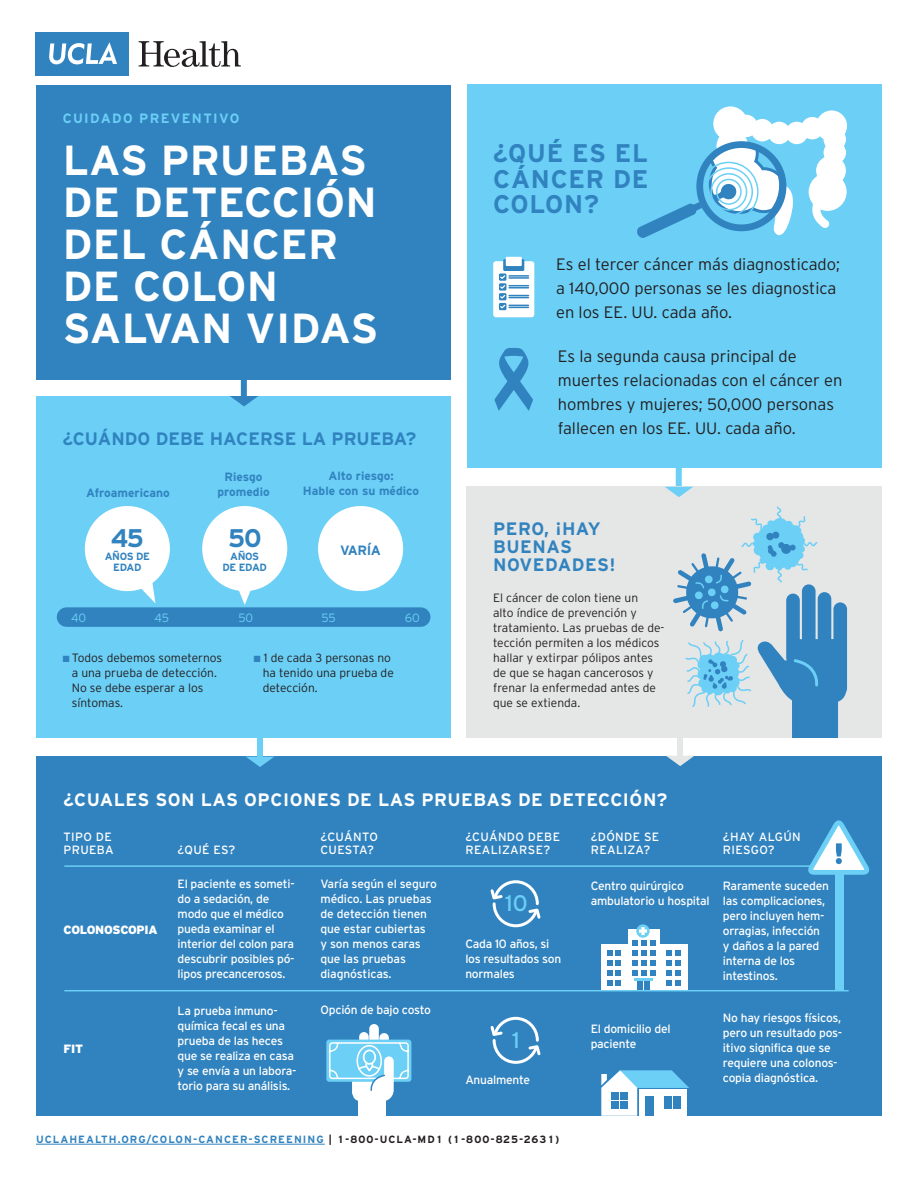
<style>
.page{position:relative;width:918px;height:1188px;background:#fff}
.page>*{position:absolute;margin:0;border:0;box-sizing:border-box;transform-origin:0 0}
.INFOGRAPHIC_HEDER{font:700 42px/42px "Interstate";letter-spacing:.01em;color:#fff}
.BODY_NO_INDENT{font:700 25.5px/25.5px "Interstate";letter-spacing:.03em;color:#3183bf;text-align:justify}
.INFOGRAPHIC_HEDER-2{font:700 25.5px "Interstate";color:#3183bf}
.SUBHED_QA{font:22.5px "Interstate";color:#6bcff6}
.INFOGRAPHIC_HEDER-3{font:700 18px "Interstate";letter-spacing:.03em;color:#fff}
.Infobox_Body{font:700 18px "Interstate";color:#3183bf}
.INFOGRAPHIC_HEDER-4{font:700 18px/18px "Interstate";letter-spacing:.03em;color:#3183bf}
.BODY_NO_INDENT-2{font:300 16.5px/24px "Interstate";color:#231f20}
.INFOGRAPHIC_HEDER-5{font:700 13.5px "Interstate";letter-spacing:.1em;color:#6bcff6}
.INFOGRAPHIC_HEDER-6{font:700 13.5px "Interstate";letter-spacing:-.03em;color:#3183bf}
.Infobox_Body-2{font:12px/15px "Interstate";letter-spacing:-.02em;color:#fff}
.BODY_NO_INDENT-3{font:300 12px/15px "Interstate";color:#231f20}
.Infobox_Body-3{font:700 12px/15px "Interstate";color:#3183bf;text-align:center}
.INFOGRAPHIC_HEDER-7{font:12px/13.5px "Interstate";letter-spacing:.03em;color:#fff}
.Infobox_Body-4{font:12px/13.5px "Interstate";letter-spacing:.03em;color:#fff}
.SUBHED_QA-2{font:900 12px "Interstate";letter-spacing:-.02em;color:#fff}
.Infobox_Body-5{font:300 12px "Interstate";color:#6bcff6}
.Body{font:700 10.5px "Interstate";letter-spacing:.1em;color:#3183bf}
.INFOGRAPHIC_HEDER-8{font:700 10.5px/10.5px "Interstate";letter-spacing:-.03em;color:#3183bf;text-align:center}
.s1{color:#3183bf}
.s2{color:#231f20}
</style>
<div class="page">
<div style="left:676px;top:468px;width:6px;height:40px;background:#6bcff6"></div>
<div style="left:677px;top:722px;width:6px;height:41px;background:#e5e6e6"></div>
<div style="left:36px;top:85px;width:415px;height:294px;background:#3183bf"></div>
<div style="left:467px;top:85px;width:414px;height:383px;background:#6bcff6"></div>
<div style="left:466px;top:487px;width:416px;height:251px;background:#e5e6e6"></div>
<div style="left:36px;top:756px;width:846px;height:359px;background:#3183bf"></div>
<div style="left:36px;top:32px;width:93px;height:44px;background:#3183bf"></div>
<svg style="left:49px;top:43px;width:68px;height:21px"></svg>
<svg style="left:139px;top:41px;width:102px;height:26px"></svg>
<hr style="left:36px;top:1144px;width:289px;height:1px;background:#3183bf">
<svg style="left:601px;top:1070px;width:88px;height:46px"></svg>
<div style="left:611px;top:1092px;width:7px;height:7px;background:#3183bf"></div>
<div style="left:620px;top:1092px;width:8px;height:7px;background:#3183bf"></div>
<div style="left:611px;top:1101px;width:7px;height:7px;background:#3183bf"></div>
<div style="left:620px;top:1101px;width:8px;height:7px;background:#3183bf"></div>
<div style="left:645px;top:1097px;width:8px;height:19px;background:#3183bf"></div>
<div style="left:664px;top:1097px;width:8px;height:12px;background:#3183bf"></div>
<div style="left:674px;top:1097px;width:7px;height:12px;background:#3183bf"></div>
<svg style="left:490px;top:1016px;width:51px;height:48px"></svg>
<svg style="left:490px;top:880px;width:51px;height:48px"></svg>
<hr style="left:64px;top:865px;width:785px;height:2px;background:#6bcff6">
<div style="left:359px;top:1098px;width:27px;height:20px;background:#fff"></div>
<div style="left:369px;top:1024px;width:10px;height:25px;background:#fff;border-radius:5px"></div>
<div style="left:326px;top:1040px;width:85px;height:42px;background:#6bcff6;border-radius:3px"></div>
<svg style="left:328px;top:1028px;width:82px;height:73px"></svg>
<div style="left:601px;top:944px;width:86px;height:47px;background:#fff"></div>
<div style="left:628px;top:930px;width:32px;height:61px;background:#fff"></div>
<svg style="left:607px;top:950px;width:14px;height:36px"></svg>
<svg style="left:666px;top:950px;width:15px;height:36px"></svg>
<div style="left:637px;top:981px;width:6px;height:10px;background:#3183bf"></div>
<div style="left:644px;top:981px;width:6px;height:10px;background:#3183bf"></div>
<svg style="left:636px;top:924px;width:14px;height:14px"></svg>
<svg style="left:632px;top:927px;width:23px;height:54px"></svg>
<div style="left:835px;top:873px;width:9px;height:117px;background:#6bcff6"></div>
<svg style="left:807px;top:820px;width:63px;height:55px"></svg>
<hr style="left:64px;top:990px;width:785px;height:1px;background:#6bcff6">
<div style="left:493px;top:261px;width:41px;height:56px;background:#fff;border-radius:3px"></div>
<div style="left:503px;top:259px;width:21px;height:12px;background:#3183bf"></div>
<div style="left:506px;top:257px;width:16px;height:9px;background:#fff"></div>
<svg style="left:499px;top:274px;width:30px;height:36px"></svg>
<svg style="left:494px;top:348px;width:39px;height:63px"></svg>
<svg style="left:666px;top:756px;width:28px;height:10px"></svg>
<svg style="left:665px;top:487px;width:28px;height:10px"></svg>
<svg style="left:637px;top:106px;width:210px;height:132px"></svg>
<div style="left:699px;top:162px;width:60px;height:60px;border:2px solid #6bcff6;border-radius:50%"></div>
<div style="left:705px;top:167px;width:48px;height:49px;border:2px solid #6bcff6;border-radius:50%"></div>
<div style="left:710px;top:173px;width:37px;height:37px;border:2px solid #6bcff6;border-radius:50%"></div>
<div style="left:716px;top:179px;width:26px;height:26px;border:2px solid #6bcff6;border-radius:50%"></div>
<div style="left:696px;top:141px;width:90px;height:90px;border:7px solid #3183bf;border-radius:50%"></div>
<svg style="left:673px;top:506px;width:174px;height:232px"></svg>
<div style="left:257px;top:725px;width:6px;height:40px;background:#6bcff6"></div>
<div style="left:36px;top:396px;width:415px;height:342px;background:#6bcff6"></div>
<div style="left:318px;top:506px;width:85px;height:85px;background:#fff;border-radius:50%"></div>
<svg style="left:246px;top:757px;width:28px;height:10px"></svg>
<svg style="left:139px;top:581px;width:16px;height:22px"></svg>
<div style="left:202px;top:506px;width:85px;height:85px;background:#fff;border-radius:50%"></div>
<svg style="left:238px;top:590px;width:14px;height:15px"></svg>
<div style="left:66px;top:607px;width:355px;height:20px;background:#3183bf"></div>
<div style="left:241px;top:364px;width:6px;height:40px;background:#3183bf"></div>
<svg style="left:230px;top:396px;width:28px;height:10px"></svg>
<div style="left:85px;top:506px;width:85px;height:85px;background:#fff;border-radius:50%"></div>
<p class="INFOGRAPHIC_HEDER-5" style="left:63px;top:111px;width:178px">CUIDADO PREVENTIVO</p>
<p class="INFOGRAPHIC_HEDER" style="left:63px;top:139px;width:317px">LAS PRUEBAS<br>DE DETECCIÓN<br>DEL CÁNCER<br>DE COLON<br>SALVAN VIDAS</p>
<p class="Infobox_Body" style="left:63px;top:428px;width:355px">¿CUÁNDO DEBE HACERSE LA PRUEBA?</p>
<p class="Infobox_Body-3" style="left:86px;top:485px;width:85px">Afroamericano</p>
<p class="INFOGRAPHIC_HEDER-2" style="left:111px;top:524px;width:34px">45</p>
<p class="INFOGRAPHIC_HEDER-8" style="left:105px;top:551px;width:47px">AÑOS DE<br>EDAD</p>
<p class="Infobox_Body-3" style="left:218px;top:469px;width:54px">Riesgo promedio</p>
<p class="Infobox_Body-3" style="left:303px;top:468px;width:118px">Alto riesgo:<br>Hable con su médico</p>
<p class="INFOGRAPHIC_HEDER-2" style="left:228px;top:524px;width:35px">50</p>
<p class="INFOGRAPHIC_HEDER-6" style="left:340px;top:543px;width:42px">VARÍA</p>
<p class="INFOGRAPHIC_HEDER-8" style="left:222px;top:551px;width:46px">AÑOS<br>DE EDAD</p>
<p class="Infobox_Body-5" style="left:71px;top:611px;width:17px">40</p>
<p class="Infobox_Body-5" style="left:155px;top:611px;width:16px">45</p>
<p class="Infobox_Body-5" style="left:238px;top:611px;width:16px">50</p>
<p class="Infobox_Body-5" style="left:322px;top:611px;width:16px">55</p>
<p class="Infobox_Body-5" style="left:405px;top:611px;width:17px">60</p>
<p class="BODY_NO_INDENT-3" style="left:72px;top:650px;width:152px;text-indent:-9px"><span class="s1">■</span> Todos debemos someternos a una prueba de detección.<br>No se debe esperar a los síntomas.</p>
<p class="BODY_NO_INDENT-3" style="left:263px;top:650px;width:132px;text-indent:-9px"><span class="s1">■</span> 1 de cada 3 personas no ha tenido una prueba de detección.</p>
<p class="BODY_NO_INDENT" style="left:493px;top:140px;width:157px">¿QUÉ ES EL CÁNCER DE COLON?</p>
<p class="BODY_NO_INDENT-2" style="left:556px;top:252px;width:286px">Es el tercer cáncer más diagnosticado; a 140,000 personas se les diagnostica en los EE. UU. cada año.</p>
<p class="BODY_NO_INDENT-2" style="left:558px;top:344px;width:286px">Es la segunda causa principal de muertes relacionadas con el cáncer en hombres y mujeres; 50,000 personas fallecen en los EE. UU. cada año.</p>
<p class="INFOGRAPHIC_HEDER-4" style="left:493px;top:519px;width:124px">PERO, ¡HAY<br>BUENAS<br>NOVEDADES!</p>
<p class="BODY_NO_INDENT-3" style="left:493px;top:590px;width:173px">El cáncer de colon tiene un<br>alto índice de prevención y tratamiento. Las pruebas de de&shy;tección permiten a los médicos hallar y extirpar pólipos antes de que se hagan cancerosos y frenar la enfermedad antes de que se extienda.</p>
<p class="INFOGRAPHIC_HEDER-3" style="left:64px;top:789px;width:605px">¿CUALES SON LAS OPCIONES DE LAS PRUEBAS DE DETECCIÓN?</p>
<p class="INFOGRAPHIC_HEDER-7" style="left:64px;top:830px;width:52px">TIPO DE<br>PRUEBA</p>
<p class="Infobox_Body-4" style="left:465px;top:830px;width:96px">¿CUÁNDO DEBE<br>REALIZARSE?</p>
<p class="INFOGRAPHIC_HEDER-7" style="left:591px;top:830px;width:70px">¿DÓNDE SE<br>REALIZA?</p>
<p class="INFOGRAPHIC_HEDER-7" style="left:723px;top:830px;width:79px">¿HAY ALGÚN<br>RIESGO?</p>
<p class="Infobox_Body-2" style="left:320px;top:829px;width:59px">¿CUÁNTO</p>
<p class="INFOGRAPHIC_HEDER-7" style="left:178px;top:843px;width:59px">¿QUÉ ES?</p>
<p class="Infobox_Body-2" style="left:320px;top:842px;width:55px">CUESTA?</p>
<p class="SUBHED_QA-2" style="left:64px;top:923px;width:95px">COLONOSCOPIA</p>
<p class="SUBHED_QA-2" style="left:64px;top:1042px;width:21px">FIT</p>
<p class="Infobox_Body-2" style="left:178px;top:876px;width:119px">El paciente es someti&shy;do a sedación, de modo que el médico pueda examinar el interior del colon para descubrir posibles pó&shy;lipos precancerosos.</p>
<p class="Infobox_Body-2" style="left:178px;top:1003px;width:120px">La prueba inmuno&shy;química fecal es una prueba de las heces que se realiza en casa y se envía a un labora&shy;torio para su análisis.</p>
<p class="Infobox_Body-2" style="left:320px;top:876px;width:118px">Varía según el seguro médico. Las pruebas de detección tienen que estar cubiertas<br>y son menos caras que las pruebas diagnósticas.</p>
<p class="Infobox_Body-2" style="left:320px;top:1003px;width:112px">Opción de bajo costo</p>
<p class="SUBHED_QA" style="left:505px;top:891px;width:24px">10</p>
<p class="Infobox_Body-2" style="left:465px;top:936px;width:97px">Cada 10 años, si los resultados son normales</p>
<p class="SUBHED_QA" style="left:512px;top:1028px;width:9px">1</p>
<p class="Infobox_Body-2" style="left:465px;top:1073px;width:66px">Anualmente</p>
<p class="Body" style="left:36px;top:1133px;width:525px">UCLAHEALTH.ORG/COLON-CANCER-SCREENING <span class="s2">| 1-800-UCLA-MD1 (1-800-825-2631)</span></p>
<p class="Infobox_Body-2" style="left:591px;top:878px;width:121px">Centro quirúrgico ambulatorio u hospital</p>
<p class="Infobox_Body-2" style="left:591px;top:1021px;width:81px">El domicilio del paciente</p>
<p class="Infobox_Body-2" style="left:723px;top:878px;width:108px">Raramente suceden las complicaciones, pero incluyen hem&shy;orragias, infección y daños a la pared interna de los intestinos.</p>
<p class="Infobox_Body-2" style="left:723px;top:1010px;width:121px">No hay riesgos físicos, pero un resultado pos&shy;itivo significa que se requiere una colonos&shy;copia diagnóstica.</p>
</div>
